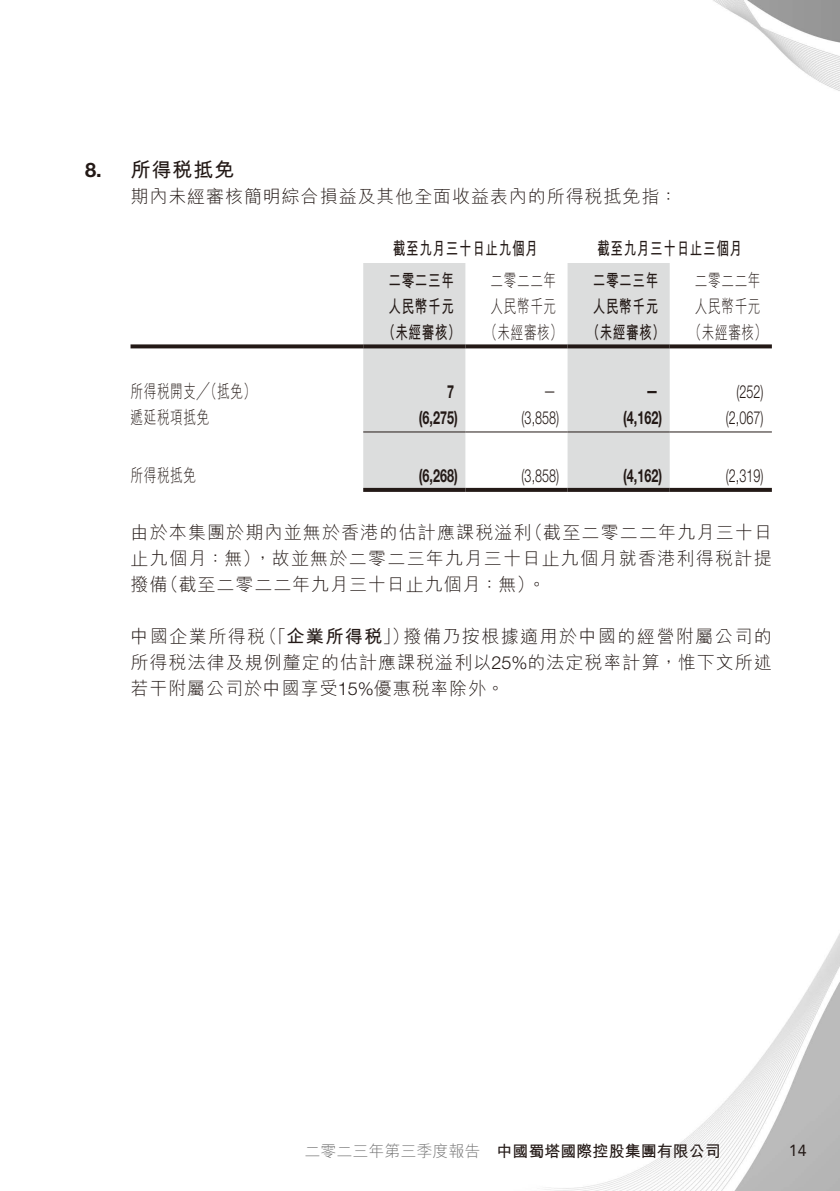
<style>
.page{position:relative;width:840px;height:1191px;background:#fff}
.page>*{position:absolute;margin:0;border:0;box-sizing:border-box;transform-origin:0 0}
.t1{font:700 20px "M Hei HK";letter-spacing:.05em;color:#231916}
.t2{font:700 20px "Helvetica Neue LT Std";color:#231916}
.t3{font:300 18px/26px "M Hei HK";letter-spacing:.055em;color:#231916}
.t4{font:700 18px "M Hei HK";letter-spacing:.05em;color:#231916;scale:.7 1}
.t5{font:300 18px "M Hei HK";letter-spacing:.055em;color:#231916;scale:.7 1}
.t6{font:300 18px "Helvetica Neue LT Std";color:#231916;scale:.7 1}
.t7{font:700 18px "Helvetica Neue LT Std";color:#231916;scale:.7 1}
.t8{font:300 18px "M Hei HK";letter-spacing:.08em;color:#231916}
.t9{font:700 18px "M Hei HK";letter-spacing:.05em;color:#231916}
.t10{font:700 16px "M Hei HK";color:#231916}
.t11{font:300 16px "M Hei HK";color:#727272}
.t12{font:16px "Avenir LT Std";color:#231916}
.s1{font-weight:300}
.s2{font-family:"Helvetica Neue LT Std"}
</style>
<div class="page">
<img style="left:130px;top:0;width:709px;height:1191px">
<svg style="left:363px;top:263px;width:306px;height:225px;fill:#dcdddd"></svg>
<svg style="left:130px;top:344px;width:233px;height:4px"></svg>
<svg style="left:363px;top:344px;width:102px;height:4px"></svg>
<svg style="left:465px;top:344px;width:102px;height:4px"></svg>
<svg style="left:567px;top:344px;width:102px;height:4px"></svg>
<svg style="left:669px;top:344px;width:102px;height:4px"></svg>
<hr style="left:363px;top:431px;width:102px;height:1px;background:#231916">
<hr style="left:465px;top:431px;width:102px;height:1px;background:#231916">
<hr style="left:567px;top:431px;width:102px;height:1px;background:#231916">
<hr style="left:669px;top:431px;width:102px;height:1px;background:#231916">
<svg style="left:363px;top:488px;width:102px;height:4px"></svg>
<svg style="left:465px;top:488px;width:102px;height:4px"></svg>
<svg style="left:567px;top:488px;width:102px;height:4px"></svg>
<svg style="left:669px;top:488px;width:102px;height:4px"></svg>
<p class="t2" style="left:85px;top:157px;width:18px">8.</p>
<p class="t1" style="left:130px;top:155px;width:105px">所得稅抵免</p>
<p class="t3" style="left:130px;top:183px;width:548px">期內未經審核簡明綜合損益及其他全面收益表內的所得稅抵免指：</p>
<p class="t4" style="left:597px;top:235px;width:209px">截至九月三十日止三個月</p>
<p class="t4" style="left:392px;top:235px;width:209px">截至九月三十日止九個月</p>
<p class="t4" style="left:388px;top:267px;width:95px">二零二三年</p>
<p class="t5" style="left:490px;top:271px;width:95px">二零二二年</p>
<p class="t4" style="left:592px;top:267px;width:95px">二零二三年</p>
<p class="t5" style="left:694px;top:271px;width:95px">二零二二年</p>
<p class="t4" style="left:388px;top:293px;width:95px">人民幣千元</p>
<p class="t5" style="left:490px;top:297px;width:95px">人民幣千元</p>
<p class="t4" style="left:592px;top:293px;width:95px">人民幣千元</p>
<p class="t5" style="left:694px;top:297px;width:95px">人民幣千元</p>
<p class="t4" style="left:382px;top:319px;width:112px">（未經審核）</p>
<p class="t5" style="left:484px;top:323px;width:112px">（未經審核）</p>
<p class="t4" style="left:586px;top:319px;width:112px">（未經審核）</p>
<p class="t5" style="left:688px;top:323px;width:112px">（未經審核(</p>
<p class="t5" style="left:130px;top:382px;width:180px">所得稅開支╱（抵免(</p>
<p class="t7" style="left:447px;top:380px;width:12px">7</p>
<p class="t6" style="left:543px;top:380px;width:19px">—</p>
<p class="t7" style="left:645px;top:380px;width:20px">—</p>
<p class="t6" style="left:736px;top:381px;width:40px">)252(</p>
<p class="t5" style="left:130px;top:408px;width:114px">遞延稅項抵免</p>
<p class="t7" style="left:418px;top:406px;width:57px">)6,275(</p>
<p class="t6" style="left:521px;top:407px;width:55px">)3,858(</p>
<p class="t7" style="left:622px;top:406px;width:57px">)4,162(</p>
<p class="t6" style="left:725px;top:407px;width:55px">)2,067(</p>
<p class="t5" style="left:130px;top:466px;width:95px">所得稅抵免</p>
<p class="t7" style="left:418px;top:464px;width:57px">)6,268(</p>
<p class="t6" style="left:521px;top:465px;width:55px">)3,858(</p>
<p class="t7" style="left:622px;top:464px;width:57px">)4,162(</p>
<p class="t6" style="left:725px;top:465px;width:55px">)2,319(</p>
<p class="t3" style="left:525px;top:519px;width:248px">（截至二零二二年九月三十日</p>
<p class="t3" style="left:253px;top:519px;width:519px;text-indent:-123px">由於本集團於期內並無於香港的估計應課稅溢利<br>，故並無於二零二三年九月三十日止九個月就香港利得稅計提</p>
<p class="t3" style="left:130px;top:545px;width:131px">止九個月：無）</p>
<p class="t3" style="left:161px;top:571px;width:375px">（截至二零二二年九月三十日止九個月：無(</p>
<p class="t3" style="left:130px;top:571px;width:38px">撥備</p>
<p class="t3" style="left:527px;top:571px;width:19px">。</p>
<p class="t9" style="left:259px;top:623px;width:151px"><span class="s1">（「</span>企業所得稅<span class="s1">」）</span></p>
<p class="t8" style="left:403px;top:627px;width:369px">撥備乃按根據適用於中國的經營附屬公司的</p>
<p class="t3" style="left:130px;top:623px;width:642px">中國企業所得稅<br>所得稅法律及規例釐定的估計應課稅溢利以<span class="s2">25%</span>的法定稅率計算，惟下文所述若干附屬公司於中國享受<span class="s2">15%</span>優惠稅率除外。</p>
<p class="t11" style="left:304px;top:1143px;width:177px">二零二三年第三季度報告</p>
<p class="t10" style="left:496px;top:1139px;width:225px">中國蜀塔國際控股集團有限公司</p>
<p class="t12" style="left:788px;top:1141px;width:19px">14</p>
</div>
